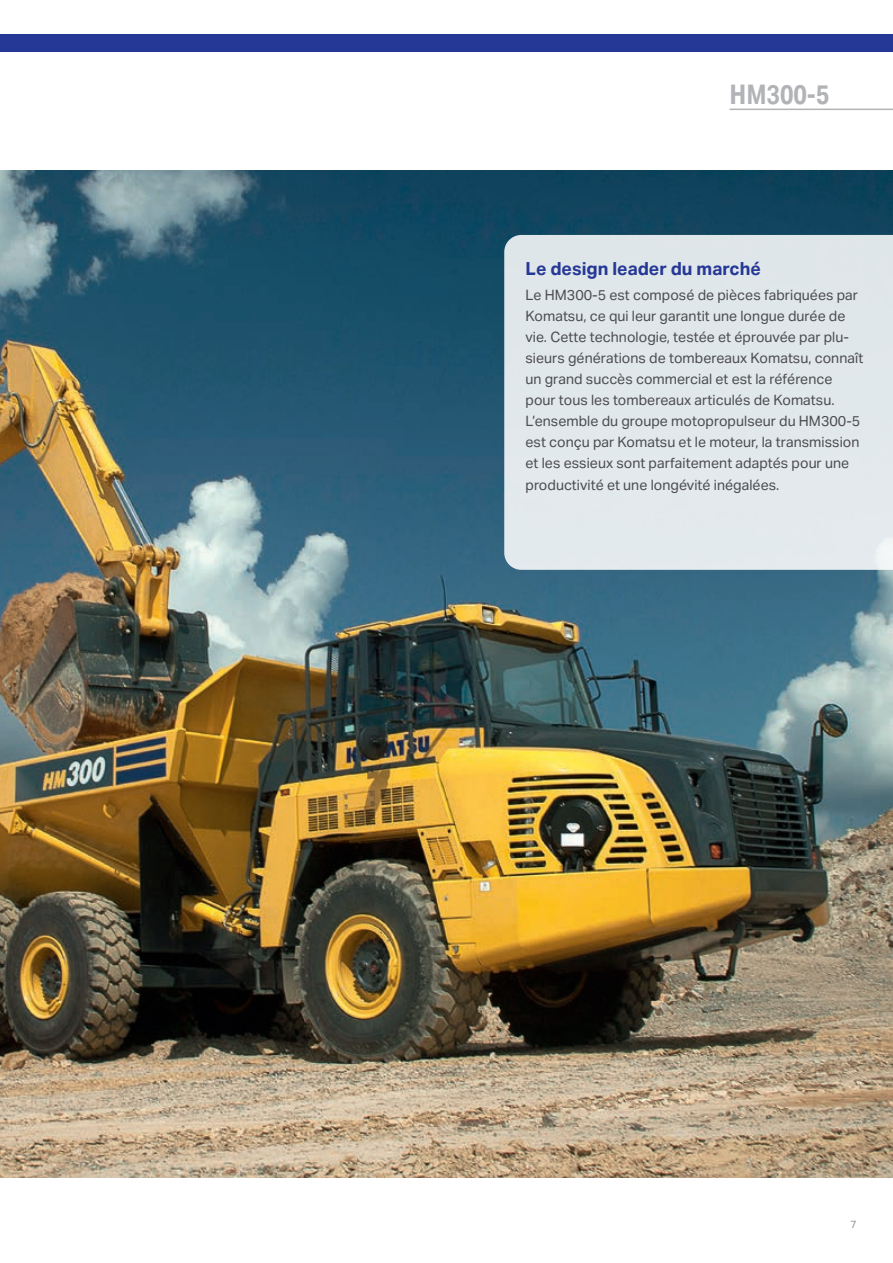
<style>
.page{position:relative;width:893px;height:1263px;background:#fff}
.page>*{position:absolute;margin:0;border:0;box-sizing:border-box;transform-origin:0 0}
.t1{font:700 27px "Aktiv Grotesk Cd";color:#b2b3b7}
.t2{font:700 18px "Aktiv Grotesk";color:#263895}
.t3{font:14.25px/21px "Aktiv Grotesk";color:#4b4c4d}
.t4{font:10.5px "Aktiv Grotesk";color:#939598}
</style>
<div class="page">
<img style="left:0;top:170px;width:893px;height:1008px">
<div style="left:504px;top:235px;width:389px;height:335px;background:#e1e8eb"></div>
<div style="left:0;top:34px;width:893px;height:17px;background:#263895"></div>
<hr style="left:730px;top:109px;width:163px;height:1px;background:#b2b3b7">
<h1 class="t1" style="left:730px;top:79px;width:101px">HM300-5</h1>
<p class="t2" style="left:525px;top:258px;width:237px">Le design leader du marché</p>
<p class="t3" style="left:525px;top:285px;width:340px">Le HM300-5 est composé de pièces fabriquées par Komatsu, ce qui leur garantit une longue durée de vie. Cette technologie, testée et éprouvée par plu&shy;sieurs générations de tombereaux Komatsu, connaît un grand succès commercial et est la référence pour tous les tombereaux articulés de Komatsu.<br>L’ensemble du groupe motopropulseur du HM300-5 est conçu par Komatsu et le moteur, la transmission et les essieux sont parfaitement adaptés pour une productivité et une longévité inégalées.</p>
<p class="t4" style="left:850px;top:1218px;width:8px">7</p>
</div>
